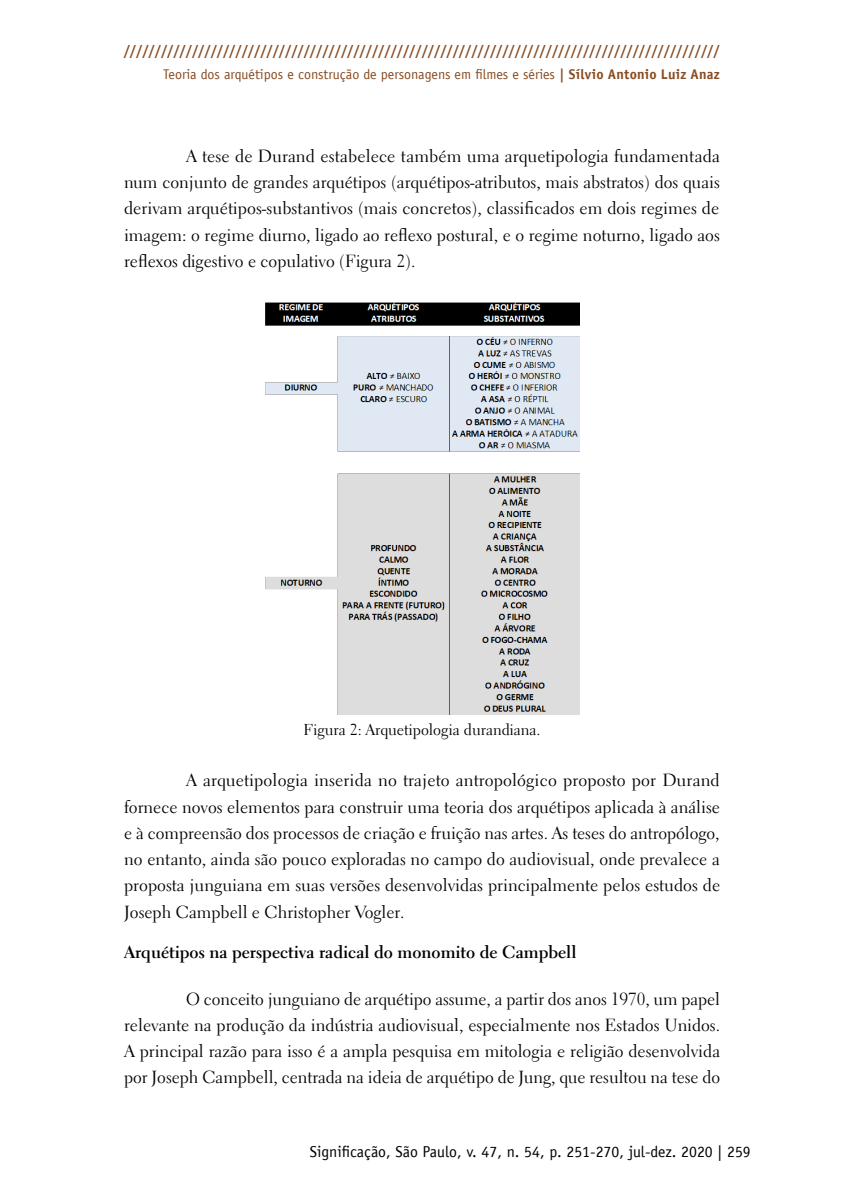
<style>
.page{position:relative;width:844px;height:1191px;background:#fff}
.page>*{position:absolute;margin:0;border:0;box-sizing:border-box;transform-origin:0 0}
.t1{font:17.5px/26.2px "Electra LT Std";color:#000;text-align:justify}
.t2{font:700 17.5px "Electra LT Std";color:#000}
.t3{font:15.75px "Officina Sans LT";color:#000}
.t4{font:15.75px "Electra LT Std";color:#000}
.t5{font:700 14px "Officina Sans LT";color:#874c21}
.t6{font:14px "Officina Sans LT";color:#874c21}
.s1{font-weight:700}
</style>
<div class="page">
<img style="left:265px;top:302px;width:314px;height:412px">
<p class="t5" style="left:124px;top:41px;width:597px">////////////////////////////////////////////////////////////////////////////////////////////////</p>
<p class="t6" style="left:163px;top:66px;width:558px">Teoria dos arquétipos e construção de personagens em filmes e séries <span class="s1">| Sílvio Antonio Luiz Anaz</span></p>
<p class="t1" style="left:124px;top:143px;width:597px;text-indent:62px">A tese de Durand estabelece também uma arquetipologia fundamentada num conjunto de grandes arquétipos (arquétipos-atributos, mais abstratos) dos quais derivam arquétipos-substantivos (mais concretos), classificados em dois regimes de imagem: o regime diurno, ligado ao reflexo postural, e o regime noturno, ligado aos reflexos digestivo e copulativo (Figura 2).</p>
<p class="t4" style="left:303px;top:720px;width:238px">Figura 2: Arquetipologia durandiana.</p>
<p class="t1" style="left:124px;top:767px;width:597px;text-indent:62px">A arquetipologia inserida no trajeto antropológico proposto por Durand fornece novos elementos para construir uma teoria dos arquétipos aplicada à análise e à compreensão dos processos de criação e fruição nas artes. As teses do antropólogo, no entanto, ainda são pouco exploradas no campo do audiovisual, onde prevalece a proposta junguiana em suas versões desenvolvidas principalmente pelos estudos de Joseph Campbell e Christopher Vogler.</p>
<p class="t2" style="left:124px;top:941px;width:454px">Arquétipos na perspectiva radical do monomito de Campbell</p>
<p class="t1" style="left:124px;top:985px;width:597px;text-indent:62px">O conceito junguiano de arquétipo assume, a partir dos anos 1970, um papel relevante na produção da indústria audiovisual, especialmente nos Estados Unidos.<br>A principal razão para isso é a ampla pesquisa em mitologia e religião desenvolvida por Joseph Campbell, centrada na ideia de arquétipo de Jung, que resultou na tese do</p>
<p class="t3" style="left:310px;top:1142px;width:442px">Significação, São Paulo, v. 47, n. 54, p. 251-270, jul-dez. 2020 | 259</p>
</div>
